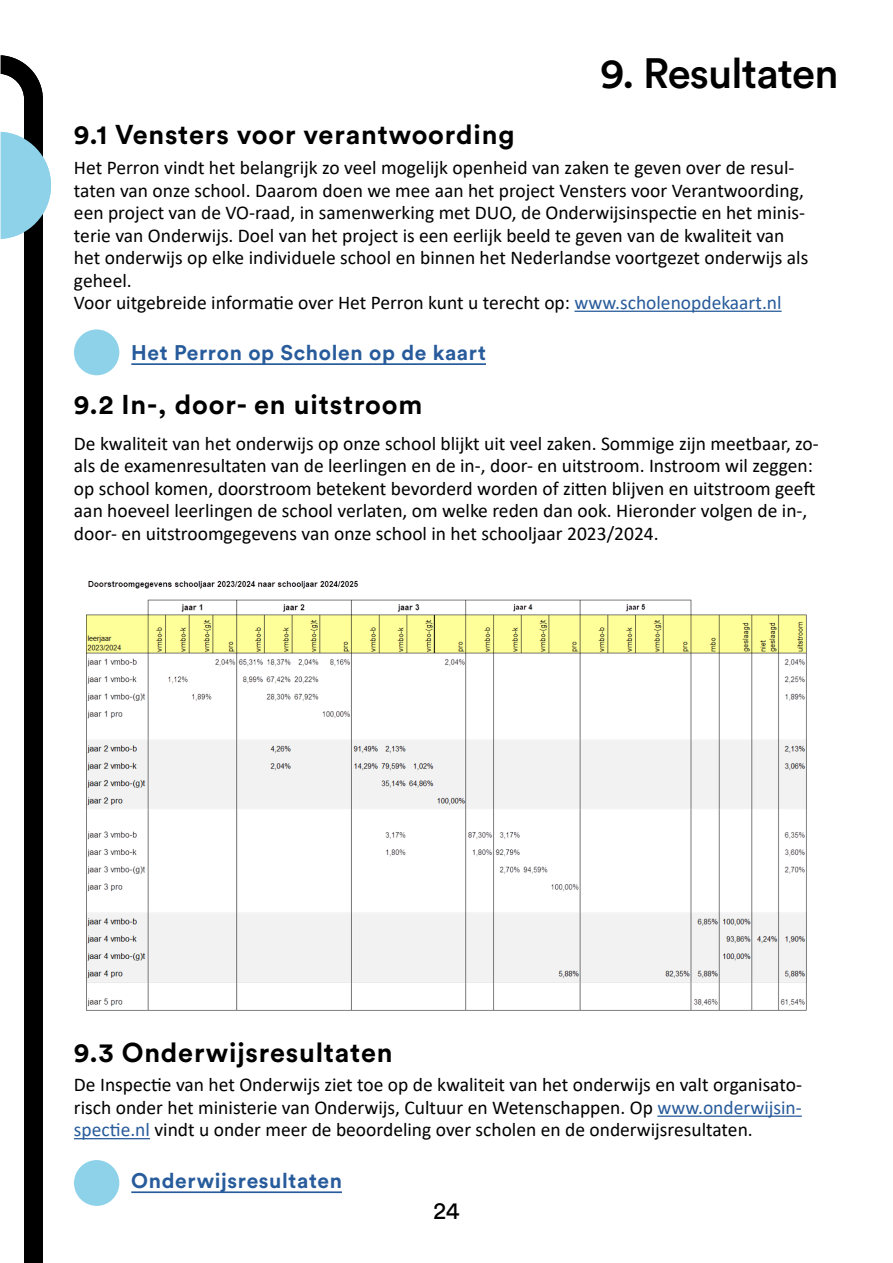
<style>
.page{position:relative;width:893px;height:1263px;background:#fff}
.page>*{position:absolute;margin:0;border:0;box-sizing:border-box;transform-origin:0 0}
.t1{font:500 42px "Circular Std";letter-spacing:-.02em;color:#000}
.t2{font:700 27px "Circular Std";letter-spacing:.03em;color:#000}
.t3{font:24px "Circular Std";color:#000}
.t4{font:700 21px "Circular Std";letter-spacing:.03em;color:#275b9b}
.t5{font:19.5px/22.5px "Calibri";color:#000}
.s1{color:#275b9b}
</style>
<div class="page">
<svg style="left:0;top:55px;width:43px;height:1208px"></svg>
<svg style="left:1px;top:132px;width:50px;height:107px;background:#8dc1d4"></svg>
<hr style="left:574px;top:311px;width:208px;height:1px;background:#275b9b">
<hr style="left:131px;top:363px;width:355px;height:2px;background:#275b9b">
<hr style="left:131px;top:1191px;width:211px;height:2px;background:#275b9b">
<hr style="left:657px;top:1115px;width:145px;height:2px;background:#275b9b">
<hr style="left:74px;top:1138px;width:76px;height:1px;background:#275b9b">
<div style="left:74px;top:329px;width:45px;height:46px;background:#8ed2ea;border-radius:50%"></div>
<div style="left:74px;top:1160px;width:45px;height:46px;background:#8ed2ea;border-radius:50%"></div>
<img style="left:87px;top:580px;width:719px;height:430px">
<h2 class="t2" style="left:74px;top:117px;width:442px">9.1 Vensters voor verantwoording</h2>
<h1 class="t1" style="left:600px;top:47px;width:240px">9. Resultaten</h1>
<p class="t5" style="left:74px;top:156px;width:736px">Het Perron vindt het belangrijk zo veel mogelijk openheid van zaken te geven over de resul&shy;taten van onze school. Daarom doen we mee aan het project Vensters voor Verantwoording, een project van de VO-raad, in samenwerking met DUO, de Onderwijsinspectie en het minis&shy;terie van Onderwijs. Doel van het project is een eerlijk beeld te geven van de kwaliteit van het onderwijs op elke individuele school en binnen het Nederlandse voortgezet onderwijs als geheel.<br>Voor uitgebreide informatie over Het Perron kunt u terecht op: <span class="s1">www.scholenopdekaart.nl</span></p>
<p class="t4" style="left:131px;top:339px;width:356px">Het Perron op Scholen op de kaart</p>
<h2 class="t2" style="left:74px;top:387px;width:350px">9.2 In-, door- en uitstroom</h2>
<p class="t5" style="left:74px;top:431px;width:746px">De kwaliteit van het onderwijs op onze school blijkt uit veel zaken. Sommige zijn meetbaar, zo&shy;als de examenresultaten van de leerlingen en de in-, door- en uitstroom. Instroom wil zeggen: op school komen, doorstroom betekent bevorderd worden of zitten blijven en uitstroom geeft aan hoeveel leerlingen de school verlaten, om welke reden dan ook. Hieronder volgen de in-, door- en uitstroomgegevens van onze school in het schooljaar 2023/2024.</p>
<h2 class="t2" style="left:74px;top:1035px;width:320px">9.3 Onderwijsresultaten</h2>
<p class="t5" style="left:74px;top:1073px;width:730px;text-align:justify">De Inspectie van het Onderwijs ziet toe op de kwaliteit van het onderwijs en valt organisato&shy;risch onder het ministerie van Onderwijs, Cultuur en Wetenschappen. Op <span class="s1">www.onderwijsin&shy;spectie.nl</span> vindt u onder meer de beoordeling over scholen en de onderwijsresultaten.</p>
<p class="t4" style="left:131px;top:1167px;width:212px">Onderwijsresultaten</p>
<p class="t3" style="left:433px;top:1196px;width:28px">24</p>
</div>
